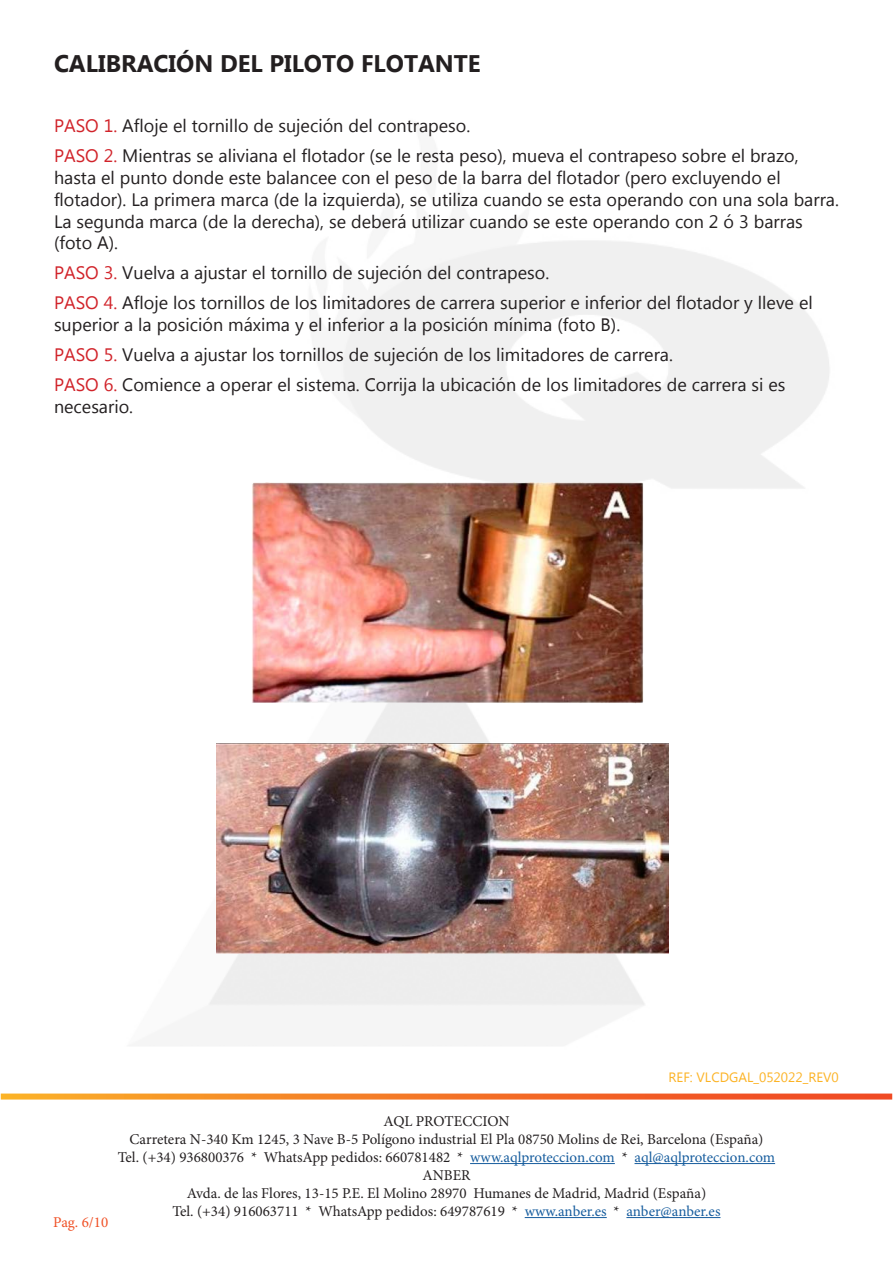
<style>
.page{position:relative;width:893px;height:1263px;background:#fff}
.page>*{position:absolute;margin:0;border:0;box-sizing:border-box;transform-origin:0 0}
.t1{font:700 24px "Microsoft New Tai Lue";color:#231f20}
.t2{font:18px/30px "Microsoft New Tai Lue";color:#231f20}
.t3{font:15px/18px "Minion Pro";color:#231f20;text-align:center}
.t4{font:15px "Minion Pro";color:#f05126}
.t5{font:13.5px "Microsoft New Tai Lue";color:#fcb325}
.s1{color:#d1232a}
.s2{color:#175d9e}
</style>
<div class="page">
<svg style="left:1px;top:1093px;width:891px;height:6px"></svg>
<hr style="left:470px;top:1163px;width:145px;height:1px;background:#175d9e">
<hr style="left:634px;top:1163px;width:141px;height:1px;background:#175d9e">
<hr style="left:525px;top:1217px;width:82px;height:1px;background:#175d9e">
<hr style="left:626px;top:1217px;width:94px;height:1px;background:#175d9e">
<img style="left:216px;top:483px;width:453px;height:470px">
<h1 class="t1" style="left:54px;top:50px;width:428px">CALIBRACIÓN DEL PILOTO FLOTANTE</h1>
<p class="t2" style="left:54px;top:112px;width:746px"><span class="s1">PASO 1.</span> Afloje el tornillo de sujeción del contrapeso.<br><span class="s1">PASO 2.</span> Mientras se aliviana el flotador (se le resta peso), mueva el contrapeso sobre el brazo,</p>
<p class="t2" style="left:54px;top:168px;width:786px;line-height:21.9px">hasta el punto donde este balancee con el peso de la barra del flotador (pero excluyendo el flotador). La primera marca (de la izquierda), se utiliza cuando se esta operando con una sola barra.<br>La segunda marca (de la derecha), se deberá utilizar cuando se este operando con 2 ó 3 barras (foto A).</p>
<p class="t2" style="left:54px;top:259px;width:760px"><span class="s1">PASO 3.</span> Vuelva a ajustar el tornillo de sujeción del contrapeso.<br><span class="s1">PASO 4.</span> Afloje los tornillos de los limitadores de carrera superior e inferior del flotador y lleve el</p>
<p class="t2" style="left:54px;top:311px;width:733px">superior a la posición máxima y el inferior a la posición mínima (foto B).<br><span class="s1">PASO 5.</span> Vuelva a ajustar los tornillos de sujeción de los limitadores de carrera.<br><span class="s1">PASO 6.</span> Comience a operar el sistema. Corrija la ubicación de los limitadores de carrera si es</p>
<p class="t2" style="left:54px;top:393px;width:81px">necesario.</p>
<p class="t4" style="left:53px;top:1212px;width:57px">Pag. 6/10</p>
<p class="t5" style="left:668px;top:1069px;width:172px">REF: VLCDGAL_052022_REV0</p>
<p class="t3" style="left:118px;top:1112px;width:659px">AQL PROTECCION<br>Carretera N-340 Km 1245, 3 Nave B-5 Polígono industrial El Pla 08750 Molins de Rei, Barcelona (España)<br>Tel. (+34) 936800376 * WhatsApp pedidos: 660781482 * <span class="s2">www.aqlproteccion.com</span> * <span class="s2">aql@aqlproteccion.com </span>ANBER<br>Avda. de las Flores, 13-15 P.E. El Molino 28970 Humanes de Madrid, Madrid (España)<br>Tel. (+34) 916063711 * WhatsApp pedidos: 649787619 * <span class="s2">www.anber.es</span> * <span class="s2">anber@anber.es</span></p>
</div>
